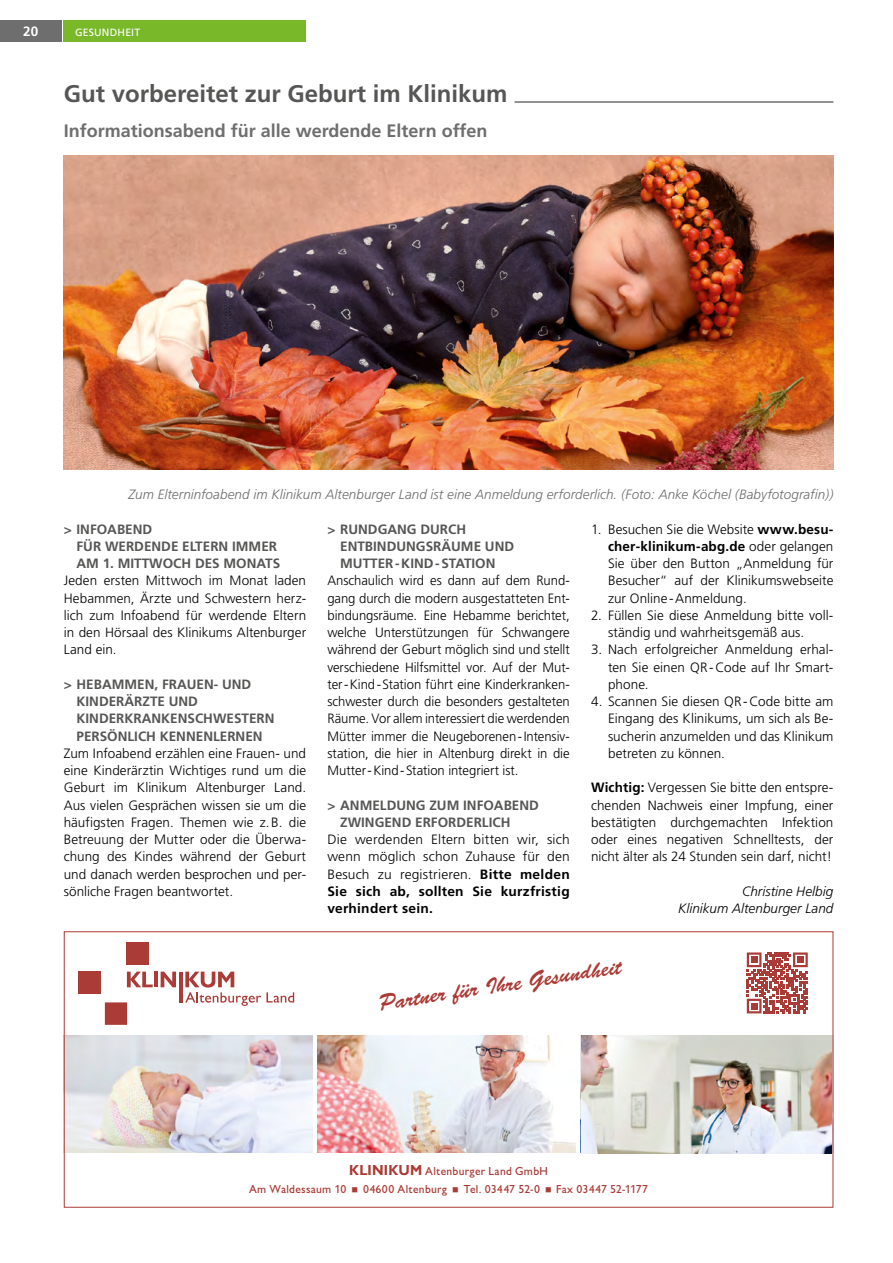
<style>
.page{position:relative;width:893px;height:1263px;background:#fff}
.page>*{position:absolute;margin:0;border:0;box-sizing:border-box;transform-origin:0 0}
.t1{font:700 24px "Frutiger";color:#565655}
.t2{font:22.2px "Brush Script Std";color:#ab3b36}
.t3{font:700 18px "Frutiger";color:#6e6e6e}
.t4{font:300 13.5px/17.2px "Frutiger";color:#000;text-align:justify}
.t5{font:700 13.5px/17.2px "Frutiger";color:#565655}
.t6{font:italic 300 13.5px "Frutiger";color:#6e6e6e}
.t7{font:italic 300 13.5px/17.2px "Frutiger";color:#000;text-align:right}
.t8{font:700 13.5px "Frutiger";color:#fff}
.t9{font:12px/18px "Chantilly";letter-spacing:.025em;color:#ab3b36;text-align:center}
.t10{font:10.5px "Frutiger Roman";letter-spacing:.02em;color:#fff}
.s1{font-weight:700}
.s2{font-weight:700;font-size:15px}
</style>
<div class="page">
<div style="left:64px;top:20px;width:242px;height:22px;background:#78b829"></div>
<div style="left:0;top:20px;width:62px;height:22px;background:#6e6e6e"></div>
<hr style="left:514px;top:101px;width:319px;height:2px;background:#6e6e6e">
<img style="left:66px;top:1035px;width:247px;height:117px">
<svg style="left:317px;top:1035px;width:1px;height:118px"></svg>
<svg style="left:127px;top:972px;width:26px;height:15px"></svg>
<hr style="left:154px;top:972px;width:4px;height:15px;background:#ab3b36">
<svg style="left:161px;top:972px;width:15px;height:15px"></svg>
<svg style="left:185px;top:971px;width:109px;height:35px"></svg>
<svg style="left:105px;top:1002px;width:22px;height:23px"></svg>
<div style="left:79px;top:972px;width:22px;height:22px;background:#ab3b36"></div>
<div style="left:127px;top:943px;width:22px;height:22px;background:#ab3b36"></div>
<hr style="left:179px;top:972px;width:3px;height:30px;background:#ab3b36">
<svg style="left:747px;top:952px;width:61px;height:61px"></svg>
<img style="left:318px;top:1035px;width:258px;height:117px">
<img style="left:581px;top:1035px;width:251px;height:118px">
<img style="left:64px;top:156px;width:769px;height:313px">
<p class="t8" style="left:23px;top:23px;width:17px">20</p>
<p class="t10" style="left:75px;top:26px;width:67px">GESUNDHEIT</p>
<h1 class="t1" style="left:64px;top:80px;width:445px">Gut vorbereitet zur Geburt im Klinikum</h1>
<h3 class="t3" style="left:64px;top:120px;width:425px">Informationsabend für alle werdende Eltern offen</h3>
<p class="t6" style="left:129px;top:487px;width:706px">Zum Elterninfoabend im Klinikum Altenburger Land ist eine Anmeldung erforderlich. (Foto: Anke Köchel (Babyfotografin))</p>
<p class="t5" style="left:77px;top:520px;width:205px;text-indent:-13px">&gt; INFOABEND<br>FÜR WERDENDE ELTERN IMMER<br>AM 1. MITTWOCH DES MONATS</p>
<p class="t4" style="left:64px;top:572px;width:244px">Jeden ersten Mittwoch im Monat laden Hebammen, Ärzte und Schwestern herz&shy;lich zum Infoabend für werdende Eltern in den Hörsaal des Klinikums Altenburger Land ein.</p>
<p class="t5" style="left:77px;top:676px;width:200px;text-indent:-13px">&gt; HEBAMMEN, FRAUEN- UND<br>KINDERÄRZTE UND<br>KINDERKRANKENSCHWESTERN<br>PERSÖNLICH KENNENLERNEN</p>
<p class="t4" style="left:64px;top:745px;width:244px">Zum Infoabend erzählen eine Frauen- und eine Kinderärztin Wichtiges rund um die Geburt im Klinikum Altenburger Land.<br>Aus vielen Gesprächen wissen sie um die häufigsten Fragen. Themen wie z.B. die Betreuung der Mutter oder die Überwa&shy;chung des Kindes während der Geburt und danach werden besprochen und per&shy;sönliche Fragen beantwortet.</p>
<p class="t5" style="left:340px;top:520px;width:175px;text-indent:-13px">&gt; RUNDGANG DURCH<br>ENTBINDUNGSRÄUME UND<br>MUTTER-KIND-STATION</p>
<p class="t4" style="left:327px;top:572px;width:244px">Anschaulich wird es dann auf dem Rund&shy;gang durch die modern ausgestatteten Ent&shy;bindungsräume. Eine Hebamme berichtet, welche Unterstützungen für Schwangere während der Geburt möglich sind und stellt verschiedene Hilfsmittel vor. Auf der Mut&shy;ter-Kind-Station führt eine Kinderkranken&shy;schwester durch die besonders gestalteten Räume. Vor allem interessiert die werdenden Mütter immer die Neugeborenen-Intensiv&shy;station, die hier in Altenburg direkt in die Mutter-Kind-Station integriert ist.</p>
<p class="t5" style="left:340px;top:796px;width:200px;text-indent:-13px">&gt; ANMELDUNG ZUM INFOABEND<br>ZWINGEND ERFORDERLICH</p>
<p class="t4" style="left:327px;top:831px;width:244px">Die werdenden Eltern bitten wir, sich wenn möglich schon Zuhause für den Besuch zu registrieren. <span class="s1">Bitte melden Sie sich ab, sollten Sie kurzfristig verhindert sein.</span></p>
<p class="t4" style="left:608px;top:520px;width:227px;text-indent:-17px">1. Besuchen Sie die Website <span class="s1">www.besu&shy;cher-klinikum-abg.de</span> oder gelangen Sie über den Button „Anmeldung für Besucher“ auf der Klinikumswebseite zur Online-Anmeldung.</p>
<p class="t4" style="left:608px;top:607px;width:227px;text-indent:-17px">2. Füllen Sie diese Anmeldung bitte voll&shy;ständig und wahrheitsgemäß aus.</p>
<p class="t4" style="left:608px;top:641px;width:227px;text-indent:-17px">3. Nach erfolgreicher Anmeldung erhal&shy;ten Sie einen QR-Code auf Ihr Smart&shy;phone.</p>
<p class="t4" style="left:608px;top:693px;width:227px;text-indent:-17px">4. Scannen Sie diesen QR-Code bitte am Eingang des Klinikums, um sich als Be&shy;sucherin anzumelden und das Klinikum betreten zu können.</p>
<p class="t4" style="left:591px;top:779px;width:244px"><span class="s1">Wichtig:</span> Vergessen Sie bitte den entspre&shy;chenden Nachweis einer Impfung, einer bestätigten durchgemachten Infektion oder eines negativen Schnelltests, der nicht älter als 24 Stunden sein darf, nicht!</p>
<p class="t7" style="left:678px;top:883px;width:157px">Christine Helbig<br>Klinikum Altenburger Land</p>
<h2 class="t2" style="left:377px;top:991px;width:247px;rotate:-9deg">Partner für Ihre Gesundheit</h2>
<p class="t9" style="left:249px;top:1162px;width:400px"><span class="s2">KLINIKUM</span> Altenburger Land GmbH<br>Am Waldessaum 10 ■ 04600 Altenburg ■ Tel. 03447 52-0 ■ Fax 03447 52-1177</p>
</div>
